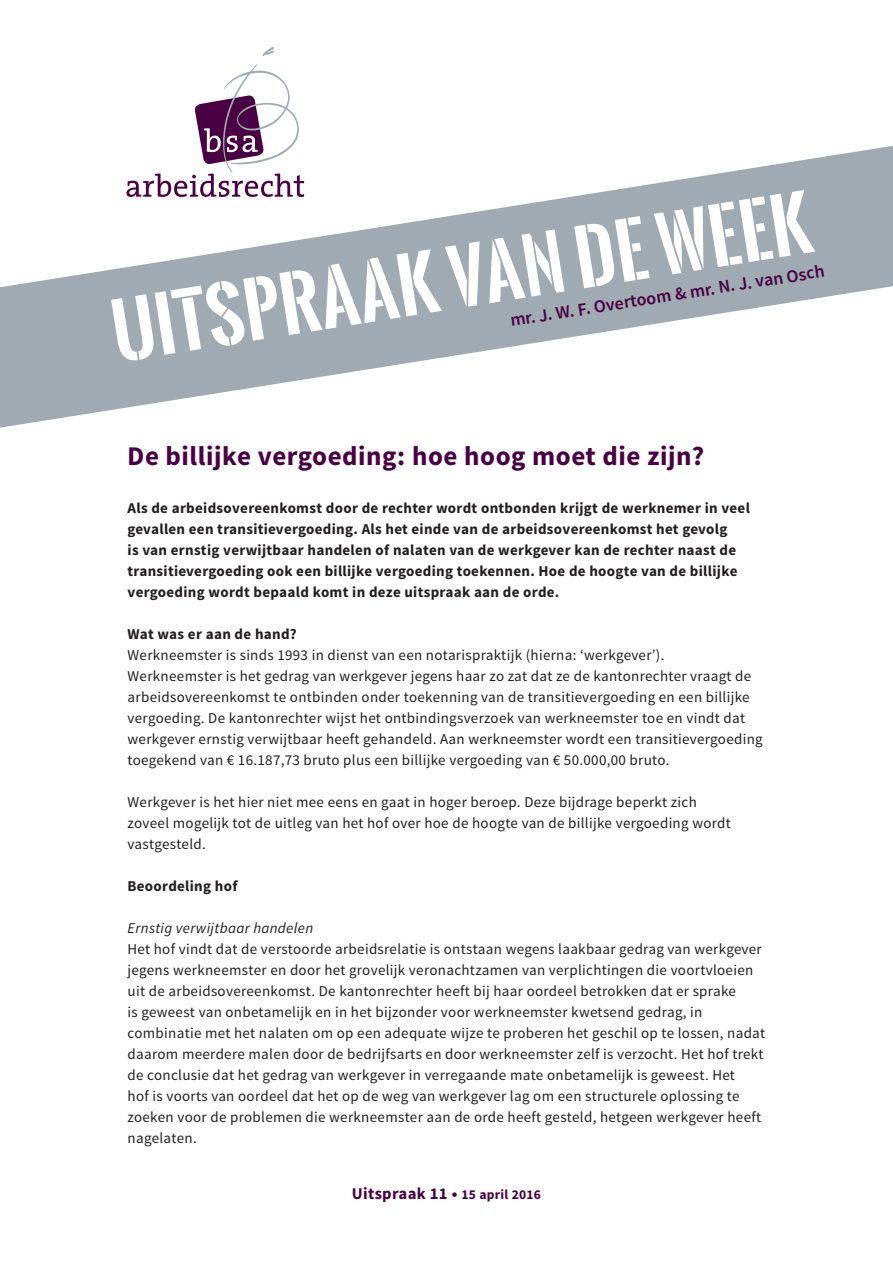
<style>
.page{position:relative;width:893px;height:1263px;background:#fff}
.page>*{position:absolute;margin:0;border:0;box-sizing:border-box;transform-origin:0 0}
.t1{font:700 72px "Oswald Stencil";color:#fff}
.t2{font:700 27px "Source Sans Pro";letter-spacing:.02em;color:#490143}
.t3{font:600 18px "Source Sans Pro";color:#490143}
.basistekst{font:700 16.5px "Source Sans Pro";letter-spacing:.02em;color:#490143}
.t4{font:15px/21px "Source Sans Pro";letter-spacing:.02em;color:#231f20}
.t5{font:700 15px/21px "Source Sans Pro";letter-spacing:.02em;color:#231f20}
.t6{font:italic 15px "Source Sans Pro";letter-spacing:.02em;color:#231f20}
.s1{font-size:13.5px}
</style>
<div class="page">
<svg style="left:195px;top:47px;width:104px;height:98px"></svg>
<svg style="left:0;top:145px;width:893px;height:283px;fill:#9faab2"></svg>
<h1 class="t1" style="left:104px;top:280px;width:708px;rotate:-9deg">UITSPRAAK VAN DE WEEK</h1>
<p class="t3" style="left:509px;top:309px;width:319px;rotate:-9deg">mr. J. W. F. Overtoom &amp; mr. N. J. van Osch</p>
<p class="t2" style="left:128px;top:438px;width:578px">De billijke vergoeding: hoe hoog moet die zijn?</p>
<p class="t5" style="left:128px;top:498px;width:624px">Als de arbeidsovereenkomst door de rechter wordt ontbonden krijgt de werknemer in veel gevallen een transitievergoeding. Als het einde van de arbeidsovereenkomst het gevolg<br>is van ernstig verwijtbaar handelen of nalaten van de werkgever kan de rechter naast de transitievergoeding ook een billijke vergoeding toekennen. Hoe de hoogte van de billijke vergoeding wordt bepaald komt in deze uitspraak aan de orde.</p>
<p class="t5" style="left:128px;top:624px;width:171px">Wat was er aan de hand?</p>
<p class="t4" style="left:128px;top:644px;width:637px">Werkneemster is sinds 1993 in dienst van een notarispraktijk (hierna: ‘werkgever’).<br>Werkneemster is het gedrag van werkgever jegens haar zo zat dat ze de kantonrechter vraagt de arbeidsovereenkomst te ontbinden onder toekenning van de transitievergoeding en een billijke vergoeding. De kantonrechter wijst het ontbindingsverzoek van werkneemster toe en vindt dat werkgever ernstig verwijtbaar heeft gehandeld. Aan werkneemster wordt een transitievergoeding toegekend van € 16.187,73 bruto plus een billijke vergoeding van € 50.000,00 bruto.</p>
<p class="t4" style="left:128px;top:791px;width:605px">Werkgever is het hier niet mee eens en gaat in hoger beroep. Deze bijdrage beperkt zich zoveel mogelijk tot de uitleg van het hof over hoe de hoogte van de billijke vergoeding wordt vastgesteld.</p>
<p class="t5" style="left:128px;top:876px;width:111px">Beoordeling hof</p>
<p class="t6" style="left:128px;top:918px;width:187px">Ernstig verwijtbaar handelen</p>
<p class="t4" style="left:128px;top:938px;width:639px">Het hof vindt dat de verstoorde arbeidsrelatie is ontstaan wegens laakbaar gedrag van werkgever jegens werkneemster en door het grovelijk veronachtzamen van verplichtingen die voortvloeien uit de arbeidsovereenkomst. De kantonrechter heeft bij haar oordeel betrokken dat er sprake<br>is geweest van onbetamelijk en in het bijzonder voor werkneemster kwetsend gedrag, in combinatie met het nalaten om op een adequate wijze te proberen het geschil op te lossen, nadat daarom meerdere malen door de bedrijfsarts en door werkneemster zelf is verzocht. Het hof trekt de conclusie dat het gedrag van werkgever in verregaande mate onbetamelijk is geweest. Het<br>hof is voorts van oordeel dat het op de weg van werkgever lag om een structurele oplossing te zoeken voor de problemen die werkneemster aan de orde heeft gesteld, hetgeen werkgever heeft nagelaten.</p>
<p class="basistekst" style="left:352px;top:1183px;width:191px">Uitspraak 11 • <span class="s1">15 april 2016</span></p>
</div>
